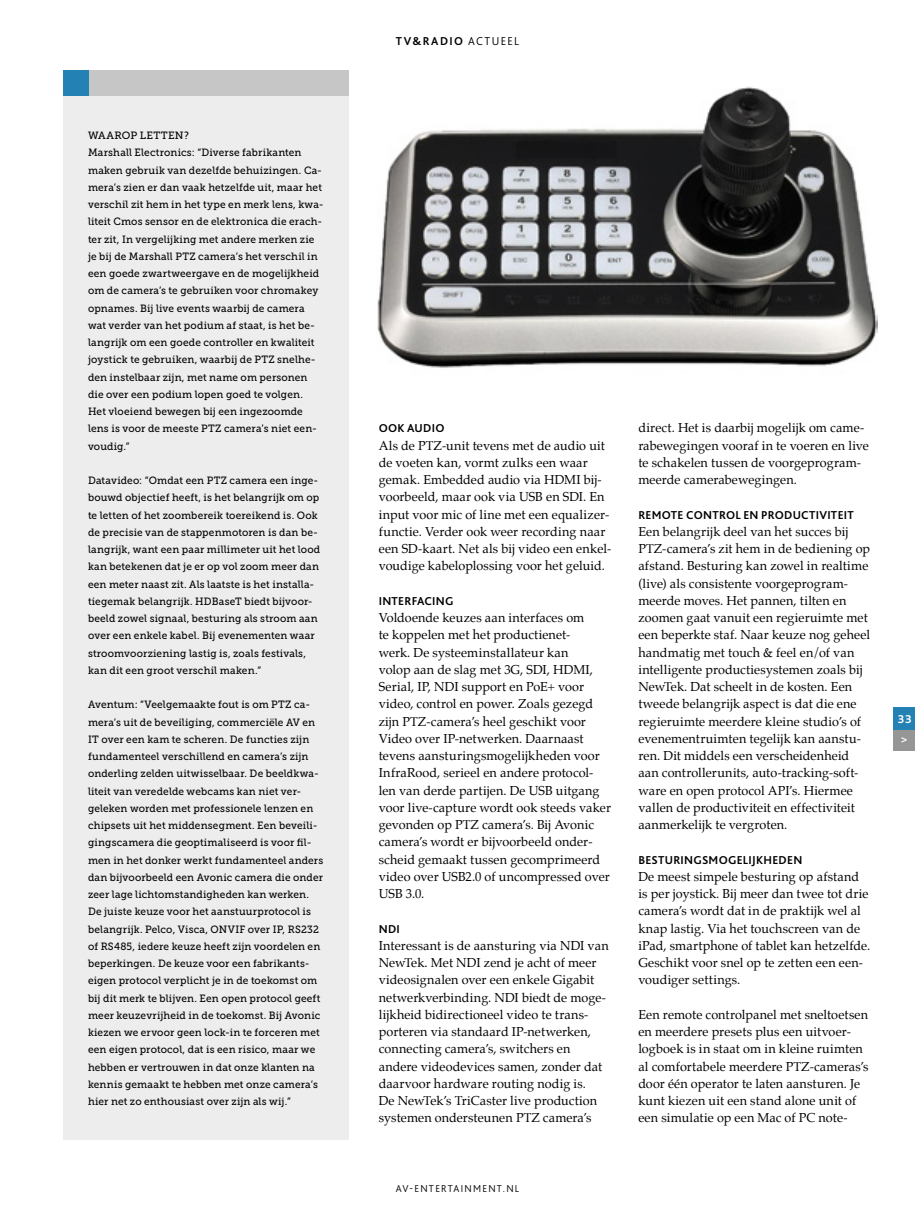
<style>
.page{position:relative;width:915px;height:1212px;background:#fff}
.page>*{position:absolute;margin:0;border:0;box-sizing:border-box;transform-origin:0 0}
.t1{font:12.75px/17.2px "Palatino";letter-spacing:.005em;color:#000}
.t2{font:700 12px "Bliss 2";letter-spacing:.025em;color:#000}
.t3{font:700 12px/20.7px "Bliss 2";color:#fff}
.t4{font:10.5px/17.2px "Museo Slab 500";letter-spacing:.015em;color:#000;scale:.96 1}
.t5{font:10.5px/17.2px "Museo Slab 500";letter-spacing:.015em;color:#000}
.t6{font:300 10.5px "Bliss 2";letter-spacing:.125em;color:#000}
.s1{font-weight:300}
</style>
<div class="page">
<div style="left:893px;top:728px;width:21px;height:22px;background:#979696"></div>
<div style="left:893px;top:707px;width:21px;height:22px;background:#2381b4"></div>
<div style="left:64px;top:71px;width:285px;height:1068px;background:#ededed"></div>
<div style="left:64px;top:70px;width:285px;height:25px;background:#c6c6c6"></div>
<img style="left:377px;top:87px;width:499px;height:281px">
<div style="left:64px;top:70px;width:25px;height:25px;background:#2381b4"></div>
<p class="t5" style="left:88px;top:127px;width:237px">WAAROP LETTEN?<br>Marshall Electronics: “Diverse fabrikanten maken gebruik van dezelfde behuizingen. Ca&shy;mera’s zien er dan vaak hetzelfde uit, maar het verschil zit hem in het type en merk lens, kwa&shy;liteit Cmos sensor en de elektronica die erach&shy;ter zit, In vergelijking met andere merken zie je bij de Marshall PTZ camera’s het verschil in een goede zwartweergave en de mogelijkheid om de camera’s te gebruiken voor chromakey opnames. Bij live events waarbij de camera wat verder van het podium af staat, is het be&shy;langrijk om een goede controller en kwaliteit joystick te gebruiken, waarbij de PTZ snelhe&shy;den instelbaar zijn, met name om personen die over een podium lopen goed te volgen.<br>Het vloeiend bewegen bij een ingezoomde lens is voor de meeste PTZ camera’s niet een&shy;voudig.”</p>
<p class="t4" style="left:88px;top:472px;width:243px">Datavideo: “Omdat een PTZ camera een inge&shy;bouwd objectief heeft, is het belangrijk om op te letten of het zoombereik toereikend is. Ook de precisie van de stappenmotoren is dan be&shy;langrijk, want een paar millimeter uit het lood kan betekenen dat je er op vol zoom meer dan een meter naast zit. Als laatste is het installa&shy;tiegemak belangrijk. HDBaseT biedt bijvoor&shy;beeld zowel signaal, besturing als stroom aan over een enkele kabel. Bij evenementen waar stroomvoorziening lastig is, zoals festivals, kan dit een groot verschil maken.”</p>
<p class="t4" style="left:88px;top:696px;width:246px">Aventum: “Veelgemaakte fout is om PTZ ca&shy;mera’s uit de beveiliging, commerciële AV en IT over een kam te scheren. De functies zijn fundamenteel verschillend en camera’s zijn onderling zelden uitwisselbaar. De beeldkwa&shy;liteit van veredelde webcams kan niet ver&shy;geleken worden met professionele lenzen en chipsets uit het middensegment. Een beveili&shy;gingscamera die geoptimaliseerd is voor fil&shy;men in het donker werkt fundamenteel anders dan bijvoorbeeld een Avonic camera die onder zeer lage lichtomstandigheden kan werken.<br>De juiste keuze voor het aanstuurprotocol is belangrijk. Pelco, Visca, ONVIF over IP, RS232 of RS485, iedere keuze heeft zijn voordelen en beperkingen. De keuze voor een fabrikants&shy;eigen protocol verplicht je in de toekomst om bij dit merk te blijven. Een open protocol geeft meer keuzevrijheid in de toekomst. Bij Avonic kiezen we ervoor geen lock-in te forceren met een eigen protocol, dat is een risico, maar we hebben er vertrouwen in dat onze klanten na kennis gemaakt te hebben met onze camera’s hier net zo enthousiast over zijn als wij.”</p>
<p class="t2" style="left:395px;top:33px;width:125px">TV&amp;RADIO <span class="s1">ACTUEEL</span></p>
<p class="t2" style="left:378px;top:421px;width:67px">OOK AUDIO</p>
<p class="t1" style="left:378px;top:436px;width:234px">Als de PTZ-unit tevens met de audio uit de voeten kan, vormt zulks een waar gemak. Embedded audio via HDMI bij&shy;voorbeeld, maar ook via USB en SDI. En input voor mic of line met een equalizer&shy;functie. Verder ook weer recording naar een SD-kaart. Net als bij video een enkel&shy;voudige kabeloplossing voor het geluid.</p>
<p class="t2" style="left:378px;top:593px;width:76px">INTERFACING</p>
<p class="t1" style="left:378px;top:609px;width:234px">Voldoende keuzes aan interfaces om<br>te koppelen met het productienet-<br>werk. De systeeminstallateur kan<br>volop aan de slag met 3G, SDI, HDMI, Serial, IP, NDI support en PoE+ voor video, control en power. Zoals gezegd zijn PTZ-camera’s heel geschikt voor Video over IP-netwerken. Daarnaast tevens aansturingsmogelijkheden voor InfraRood, serieel en andere protocol&shy;len van derde partijen. De USB uitgang voor live-capture wordt ook steeds vaker gevonden op PTZ camera’s. Bij Avonic camera’s wordt er bijvoorbeeld onder&shy;scheid gemaakt tussen gecomprimeerd video over USB2.0 of uncompressed over USB 3.0.</p>
<p class="t2" style="left:378px;top:921px;width:23px">NDI</p>
<p class="t1" style="left:378px;top:937px;width:231px">Interessant is de aansturing via NDI van NewTek. Met NDI zend je acht of meer videosignalen over een enkele Gigabit netwerkverbinding. NDI biedt de moge&shy;lijkheid bidirectioneel video te trans&shy;porteren via standaard IP-netwerken, connecting camera’s, switchers en andere videodevices samen, zonder dat daarvoor hardware routing nodig is.<br>De NewTek’s TriCaster live production systemen ondersteunen PTZ camera’s</p>
<p class="t6" style="left:395px;top:1182px;width:125px">AV-ENTERTAINMENT.NL</p>
<p class="t1" style="left:638px;top:419px;width:232px">direct. Het is daarbij mogelijk om came&shy;rabewegingen vooraf in te voeren en live te schakelen tussen de voorgeprogram&shy;meerde camerabewegingen.</p>
<p class="t2" style="left:638px;top:507px;width:217px">REMOTE CONTROL EN PRODUCTIVITEIT</p>
<p class="t1" style="left:638px;top:523px;width:233px">Een belangrijk deel van het succes bij PTZ-camera’s zit hem in de bediening op afstand. Besturing kan zowel in realtime (live) als consistente voorgeprogram&shy;meerde moves. Het pannen, tilten en zoomen gaat vanuit een regieruimte met een beperkte staf. Naar keuze nog geheel handmatig met touch &amp; feel en/of van intelligente productiesystemen zoals bij NewTek. Dat scheelt in de kosten. Een tweede belangrijk aspect is dat die ene regieruimte meerdere kleine studio’s of evenementruimten tegelijk kan aanstu&shy;ren. Dit middels een verscheidenheid aan controllerunits, auto-tracking-soft&shy;ware en open protocol API’s. Hiermee vallen de productiviteit en effectiviteit aanmerkelijk te vergroten.</p>
<p class="t2" style="left:638px;top:852px;width:165px">BESTURINGSMOGELIJKHEDEN</p>
<p class="t1" style="left:638px;top:868px;width:233px">De meest simpele besturing op afstand is per joystick. Bij meer dan twee tot drie camera’s wordt dat in de praktijk wel al knap lastig. Via het touchscreen van de iPad, smartphone of tablet kan hetzelfde.<br>Geschikt voor snel op te zetten een een&shy;voudiger settings.</p>
<p class="t1" style="left:638px;top:1006px;width:232px">Een remote controlpanel met sneltoetsen en meerdere presets plus een uitvoer&shy;logboek is in staat om in kleine ruimten al comfortabele meerdere PTZ-cameras’s door één operator te laten aansturen. Je kunt kiezen uit een stand alone unit of een simulatie op een Mac of PC note-</p>
<p class="t3" style="left:897px;top:708px;width:16px">33 &gt;</p>
</div>
